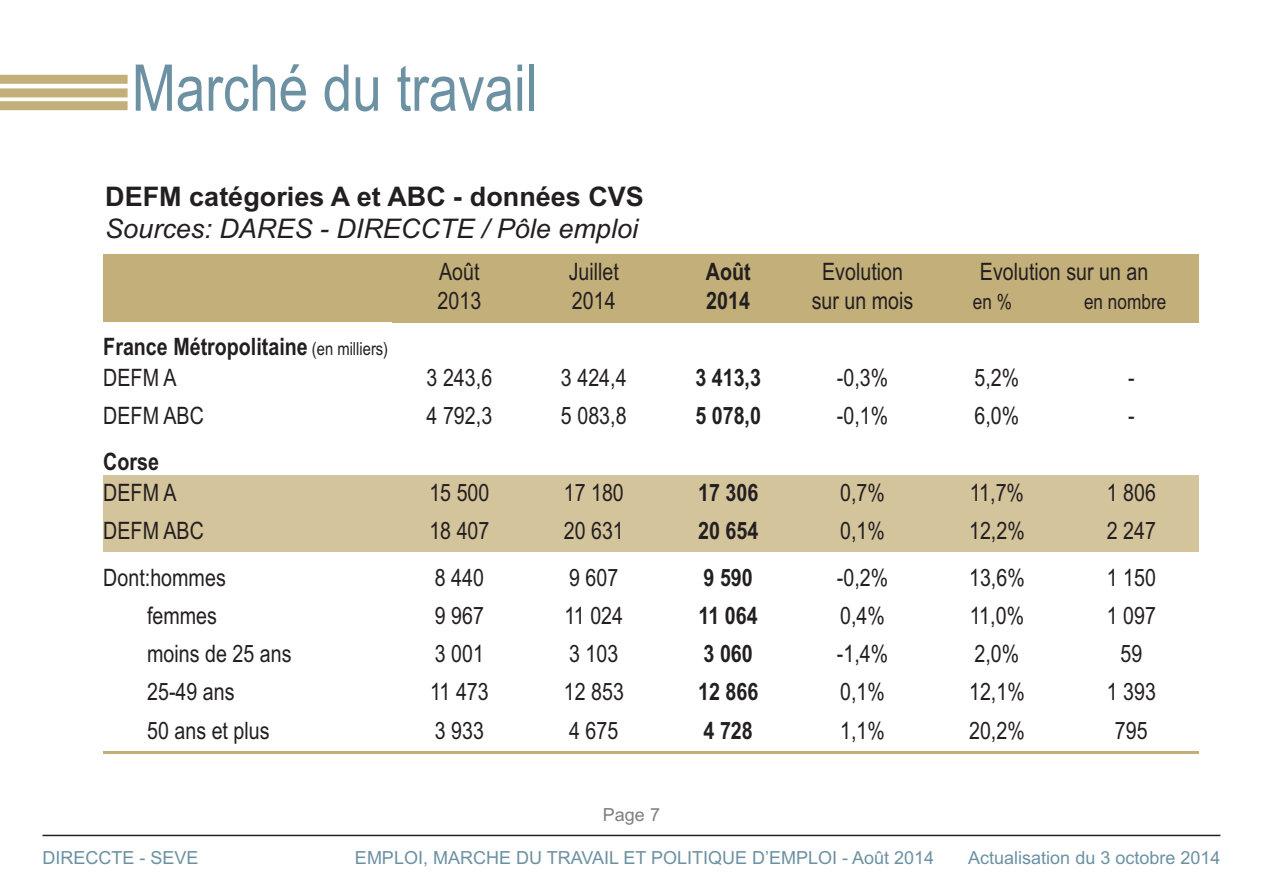
<style>
.page{position:relative;width:1263px;height:893px;background:#fff}
.page>*{position:absolute;margin:0;border:0;box-sizing:border-box;transform-origin:0 0}
.t1{font:64.5px "Arial Narrow";color:#6c91a2}
.t2{font:italic 27px "Arial";color:#231f20}
.t3{font:700 27px "Arial";color:#231f20}
.t4{font:24px/28.8px "Arial Narrow";color:#231f20}
.t5{font:700 24px/28.8px "Arial Narrow";color:#231f20}
.t6{font:21px "Arial Narrow";color:#231f20}
.t7{font:18px "Arial";color:#6c91a2}
.t8{font:18px "Arial";color:#7f7e7c}
.s1{font-weight:400;font-size:18px}
.s2{font-weight:400}
</style>
<div class="page">
<div style="left:0;top:75px;width:128px;height:9px;background:#c3af79"></div>
<div style="left:0;top:101px;width:128px;height:9px;background:#c3af79"></div>
<div style="left:0;top:88px;width:128px;height:9px;background:#c3af79"></div>
<div style="left:103px;top:254px;width:289px;height:68px;background:#c3af79"></div>
<div style="left:392px;top:254px;width:135px;height:68px;background:#c3af79"></div>
<div style="left:527px;top:254px;width:134px;height:68px;background:#c3af79"></div>
<div style="left:661px;top:254px;width:134px;height:68px;background:#c3af79"></div>
<div style="left:795px;top:254px;width:135px;height:68px;background:#c3af79"></div>
<div style="left:930px;top:254px;width:268px;height:68px;background:#c3af79"></div>
<div style="left:103px;top:475px;width:289px;height:38px;background:#d4c49c"></div>
<div style="left:392px;top:475px;width:135px;height:38px;background:#d4c49c"></div>
<div style="left:527px;top:475px;width:134px;height:38px;background:#d4c49c"></div>
<div style="left:661px;top:475px;width:134px;height:38px;background:#d4c49c"></div>
<div style="left:795px;top:475px;width:135px;height:38px;background:#d4c49c"></div>
<div style="left:930px;top:475px;width:134px;height:38px;background:#d4c49c"></div>
<div style="left:1064px;top:475px;width:134px;height:38px;background:#d4c49c"></div>
<div style="left:103px;top:513px;width:289px;height:39px;background:#d4c49c"></div>
<div style="left:392px;top:513px;width:135px;height:39px;background:#d4c49c"></div>
<div style="left:527px;top:513px;width:134px;height:39px;background:#d4c49c"></div>
<div style="left:661px;top:513px;width:134px;height:39px;background:#d4c49c"></div>
<div style="left:795px;top:513px;width:135px;height:39px;background:#d4c49c"></div>
<div style="left:930px;top:513px;width:134px;height:39px;background:#d4c49c"></div>
<div style="left:1064px;top:513px;width:134px;height:39px;background:#d4c49c"></div>
<hr style="left:103px;top:752px;width:289px;height:2px;background:#c3af79">
<hr style="left:392px;top:752px;width:135px;height:2px;background:#c3af79">
<hr style="left:527px;top:752px;width:134px;height:2px;background:#c3af79">
<hr style="left:661px;top:752px;width:134px;height:2px;background:#c3af79">
<hr style="left:795px;top:752px;width:135px;height:2px;background:#c3af79">
<hr style="left:930px;top:752px;width:134px;height:2px;background:#c3af79">
<hr style="left:1064px;top:752px;width:134px;height:2px;background:#c3af79">
<hr style="left:43px;top:835px;width:1177px;height:1px;background:#231f20">
<h1 class="t1" style="left:132px;top:51px;width:407px">Marché du travail</h1>
<p class="t3" style="left:105px;top:181px;width:540px">DEFM catégories A et ABC - données CVS</p>
<p class="t2" style="left:105px;top:213px;width:534px">Sources: DARES - DIRECCTE / Pôle emploi</p>
<p class="t5" style="left:103px;top:332px;width:286px;line-height:30.5px">France Métropolitaine <span class="s1">(en milliers)<br></span><span class="s2">DEFM A</span></p>
<p class="t4" style="left:438px;top:257px;width:45px">Août<br>2013</p>
<p class="t4" style="left:569px;top:257px;width:52px">Juillet<br>2014</p>
<p class="t5" style="left:706px;top:257px;width:46px">Août<br>2014</p>
<p class="t4" style="left:812px;top:257px;width:103px;text-align:center">Evolution sur un mois</p>
<p class="t4" style="left:980px;top:257px;width:170px">Evolution sur un an</p>
<p class="t6" style="left:973px;top:289px;width:41px">en %</p>
<p class="t6" style="left:1084px;top:289px;width:84px">en nombre</p>
<p class="t4" style="left:427px;top:363px;width:67px">3 243,6</p>
<p class="t4" style="left:561px;top:363px;width:67px">3 424,4</p>
<p class="t5" style="left:695px;top:363px;width:67px">3 413,3</p>
<p class="t4" style="left:837px;top:363px;width:53px">-0,3%</p>
<p class="t4" style="left:974px;top:363px;width:46px">5,2%</p>
<p class="t4" style="left:1128px;top:363px;width:8px">-</p>
<p class="t4" style="left:103px;top:401px;width:102px">DEFM ABC</p>
<p class="t4" style="left:427px;top:401px;width:67px">4 792,3</p>
<p class="t4" style="left:561px;top:401px;width:67px">5 083,8</p>
<p class="t5" style="left:695px;top:401px;width:67px">5 078,0</p>
<p class="t4" style="left:837px;top:401px;width:53px">-0,1%</p>
<p class="t4" style="left:974px;top:401px;width:46px">6,0%</p>
<p class="t4" style="left:1128px;top:401px;width:8px">-</p>
<p class="t5" style="left:103px;top:447px;width:57px">Corse</p>
<p class="t4" style="left:103px;top:478px;width:75px">DEFM A</p>
<p class="t4" style="left:429px;top:478px;width:62px">15 500</p>
<p class="t4" style="left:564px;top:478px;width:62px">17 180</p>
<p class="t5" style="left:698px;top:478px;width:62px">17 306</p>
<p class="t4" style="left:840px;top:478px;width:46px">0,7%</p>
<p class="t4" style="left:970px;top:478px;width:56px">11,7%</p>
<p class="t4" style="left:1107px;top:478px;width:51px">1 806</p>
<p class="t4" style="left:103px;top:516px;width:102px">DEFM ABC</p>
<p class="t4" style="left:429px;top:516px;width:62px">18 407</p>
<p class="t4" style="left:564px;top:516px;width:62px">20 631</p>
<p class="t5" style="left:698px;top:516px;width:62px">20 654</p>
<p class="t4" style="left:840px;top:516px;width:46px">0,1%</p>
<p class="t4" style="left:969px;top:516px;width:57px">12,2%</p>
<p class="t4" style="left:1107px;top:516px;width:51px">2 247</p>
<p class="t4" style="left:103px;top:563px;width:124px">Dont:hommes</p>
<p class="t4" style="left:435px;top:563px;width:51px">8 440</p>
<p class="t4" style="left:569px;top:563px;width:51px">9 607</p>
<p class="t5" style="left:704px;top:563px;width:51px">9 590</p>
<p class="t4" style="left:837px;top:563px;width:53px">-0,2%</p>
<p class="t4" style="left:969px;top:563px;width:57px">13,6%</p>
<p class="t4" style="left:1107px;top:563px;width:51px">1 150</p>
<p class="t4" style="left:147px;top:601px;width:71px">femmes</p>
<p class="t4" style="left:435px;top:601px;width:51px">9 967</p>
<p class="t4" style="left:564px;top:601px;width:60px">11 024</p>
<p class="t5" style="left:699px;top:601px;width:61px">11 064</p>
<p class="t4" style="left:840px;top:601px;width:46px">0,4%</p>
<p class="t4" style="left:970px;top:601px;width:56px">11,0%</p>
<p class="t4" style="left:1107px;top:601px;width:51px">1 097</p>
<p class="t4" style="left:147px;top:639px;width:146px">moins de 25 ans</p>
<p class="t4" style="left:435px;top:639px;width:51px">3 001</p>
<p class="t4" style="left:569px;top:639px;width:51px">3 103</p>
<p class="t5" style="left:704px;top:639px;width:51px">3 060</p>
<p class="t4" style="left:837px;top:639px;width:53px">-1,4%</p>
<p class="t4" style="left:974px;top:639px;width:46px">2,0%</p>
<p class="t4" style="left:1120px;top:639px;width:23px">59</p>
<p class="t4" style="left:147px;top:678px;width:89px">25-49 ans</p>
<p class="t4" style="left:430px;top:678px;width:60px">11 473</p>
<p class="t4" style="left:564px;top:678px;width:62px">12 853</p>
<p class="t5" style="left:698px;top:678px;width:62px">12 866</p>
<p class="t4" style="left:840px;top:678px;width:46px">0,1%</p>
<p class="t4" style="left:969px;top:678px;width:57px">12,1%</p>
<p class="t4" style="left:1107px;top:678px;width:51px">1 393</p>
<p class="t4" style="left:147px;top:716px;width:124px">50 ans et plus</p>
<p class="t4" style="left:435px;top:716px;width:51px">3 933</p>
<p class="t4" style="left:569px;top:716px;width:51px">4 675</p>
<p class="t5" style="left:704px;top:716px;width:51px">4 728</p>
<p class="t4" style="left:840px;top:716px;width:46px">1,1%</p>
<p class="t4" style="left:969px;top:716px;width:57px">20,2%</p>
<p class="t4" style="left:1115px;top:716px;width:34px">795</p>
<p class="t8" style="left:603px;top:804px;width:59px">Page 7</p>
<p class="t7" style="left:43px;top:847px;width:158px">DIRECCTE - SEVE</p>
<p class="t7" style="left:355px;top:847px;width:581px">EMPLOI, MARCHE DU TRAVAIL ET POLITIQUE D’EMPLOI - Août 2014</p>
<p class="t7" style="left:968px;top:847px;width:254px">Actualisation du 3 octobre 2014</p>
</div>
